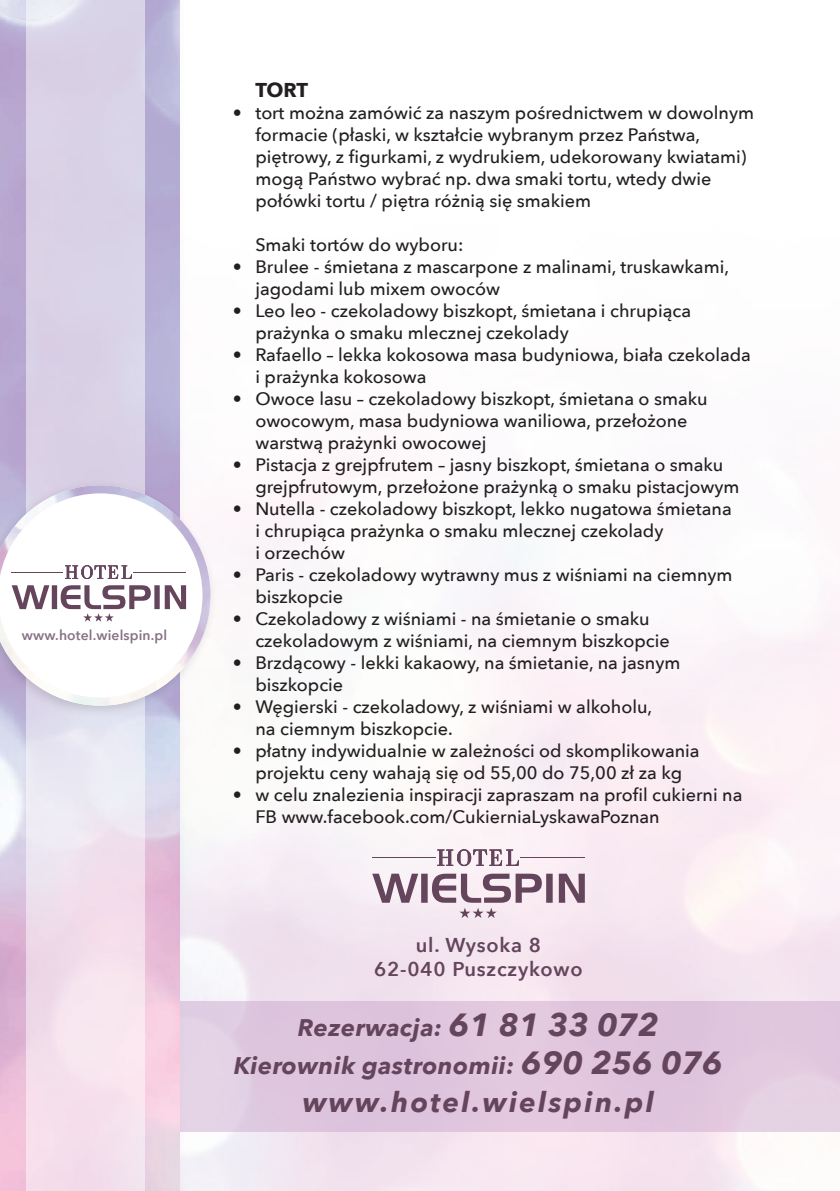
<style>
.page{position:relative;width:840px;height:1191px;background:#fff}
.page>*{position:absolute;margin:0;border:0;box-sizing:border-box;transform-origin:0 0}
.t1{font:italic 700 28px "Avenir Next";letter-spacing:.08em;color:#64455c}
.t2{font:italic 700 24px/38px "Avenir Next";letter-spacing:.02em;color:#64455c;text-align:center}
.t3{font:600 20px/24px "Avenir Next";letter-spacing:.04em;color:#64455c;text-align:center}
.t4{font:700 20px "Avenir Next";color:#231f20}
.t5{font:500 18px/22px "Avenir Next";color:#231f20}
.t6{font:600 13.8px "Avenir Next";letter-spacing:.01em;color:#877285}
.s1{font-size:32px}
</style>
<div class="page">
<img style="left:187px;top:472px;width:652px;height:719px">
<div style="left:0;top:1001px;width:839px;height:130px;background:linear-gradient(to bottom,#dfc5dd,#e1c9e0)"></div>
<svg style="left:437px;top:849px;width:81px;height:17px"></svg>
<svg style="left:372px;top:873px;width:212px;height:45px;background:#c7b5c1"></svg>
<hr style="left:520px;top:857px;width:64px;height:1px;background:#64455c">
<hr style="left:372px;top:857px;width:63px;height:1px;background:#64455c">
<div style="left:0;top:0;width:187px;height:1191px;background:#a893c0;opacity:.2"></div>
<img style="left:0;top:0;width:179px;height:1191px">
<svg style="left:26px;top:0;width:118px;height:1191px;background:#e5daea"></svg>
<div style="left:0;top:479px;width:217px;height:239px;background:#231f20;opacity:.15"></div>
<img style="left:0;top:485px;width:210px;height:220px">
<svg style="left:0;top:493px;width:202px;height:204px"></svg>
<svg style="left:65px;top:565px;width:67px;height:14px"></svg>
<svg style="left:12px;top:585px;width:174px;height:36px"></svg>
<hr style="left:133px;top:571px;width:53px;height:1px;background:#64455c">
<hr style="left:11px;top:571px;width:52px;height:1px;background:#64455c">
<p class="t6" style="left:22px;top:623px;width:147px">www.hotel.wielspin.pl</p>
<p class="t4" style="left:255px;top:72px;width:54px">TORT</p>
<p class="t5" style="left:255px;top:101px;width:500px;text-indent:-23px">• tort można zamówić za naszym pośrednictwem w dowolnym formacie (płaski, w kształcie wybranym przez Państwa, piętrowy, z figurkami, z wydrukiem, udekorowany kwiatami) mogą Państwo wybrać np. dwa smaki tortu, wtedy dwie połówki tortu / piętra różnią się smakiem</p>
<p class="t5" style="left:255px;top:233px;width:209px">Smaki tortów do wyboru:</p>
<p class="t5" style="left:255px;top:255px;width:475px;text-indent:-23px">• Brulee - śmietana z mascarpone z malinami, truskawkami, jagodami lub mixem owoców</p>
<p class="t5" style="left:255px;top:299px;width:437px;text-indent:-23px">• Leo leo - czekoladowy biszkopt, śmietana i chrupiąca prażynka o smaku mlecznej czekolady</p>
<p class="t5" style="left:255px;top:343px;width:497px;text-indent:-23px">• Rafaello – lekka kokosowa masa budyniowa, biała czekolada i prażynka kokosowa</p>
<p class="t5" style="left:255px;top:387px;width:453px;text-indent:-23px">• Owoce lasu – czekoladowy biszkopt, śmietana o smaku owocowym, masa budyniowa waniliowa, przełożone warstwą prażynki owocowej</p>
<p class="t5" style="left:255px;top:453px;width:485px;text-indent:-23px">• Pistacja z grejpfrutem – jasny biszkopt, śmietana o smaku grejpfrutowym, przełożone prażynką o smaku pistacjowym</p>
<p class="t5" style="left:255px;top:497px;width:477px;text-indent:-23px">• Nutella - czekoladowy biszkopt, lekko nugatowa śmietana i chrupiąca prażynka o smaku mlecznej czekolady<br>i orzechów</p>
<p class="t5" style="left:255px;top:563px;width:478px;text-indent:-23px">• Paris - czekoladowy wytrawny mus z wiśniami na ciemnym biszkopcie</p>
<p class="t5" style="left:255px;top:607px;width:415px;text-indent:-23px">• Czekoladowy z wiśniami - na śmietanie o smaku czekoladowym z wiśniami, na ciemnym biszkopcie</p>
<p class="t5" style="left:255px;top:651px;width:426px;text-indent:-23px">• Brzdącowy - lekki kakaowy, na śmietanie, na jasnym biszkopcie</p>
<p class="t5" style="left:255px;top:695px;width:398px;text-indent:-23px">• Węgierski - czekoladowy, z wiśniami w alkoholu, na ciemnym biszkopcie.</p>
<p class="t5" style="left:232px;top:739px;width:468px;text-align:center">• płatny indywidualnie w zależności od skomplikowania projektu ceny wahają się od 55,00 do 75,00 zł za kg</p>
<p class="t5" style="left:255px;top:783px;width:488px;text-indent:-23px">• w celu znalezienia inspiracji zapraszam na profil cukierni na<br>FB www.facebook.com/CukierniaLyskawaPoznan</p>
<p class="t3" style="left:374px;top:932px;width:210px">ul. Wysoka 8<br>62-040 Puszczykowo</p>
<h2 class="t2" style="left:234px;top:1008px;width:490px">Rezerwacja: <span class="s1">61 81 33 072<br></span>Kierownik gastronomii: <span class="s1">690 256 076</span></h2>
<h1 class="t1" style="left:302px;top:1078px;width:353px">www.hotel.wielspin.pl</h1>
</div>
